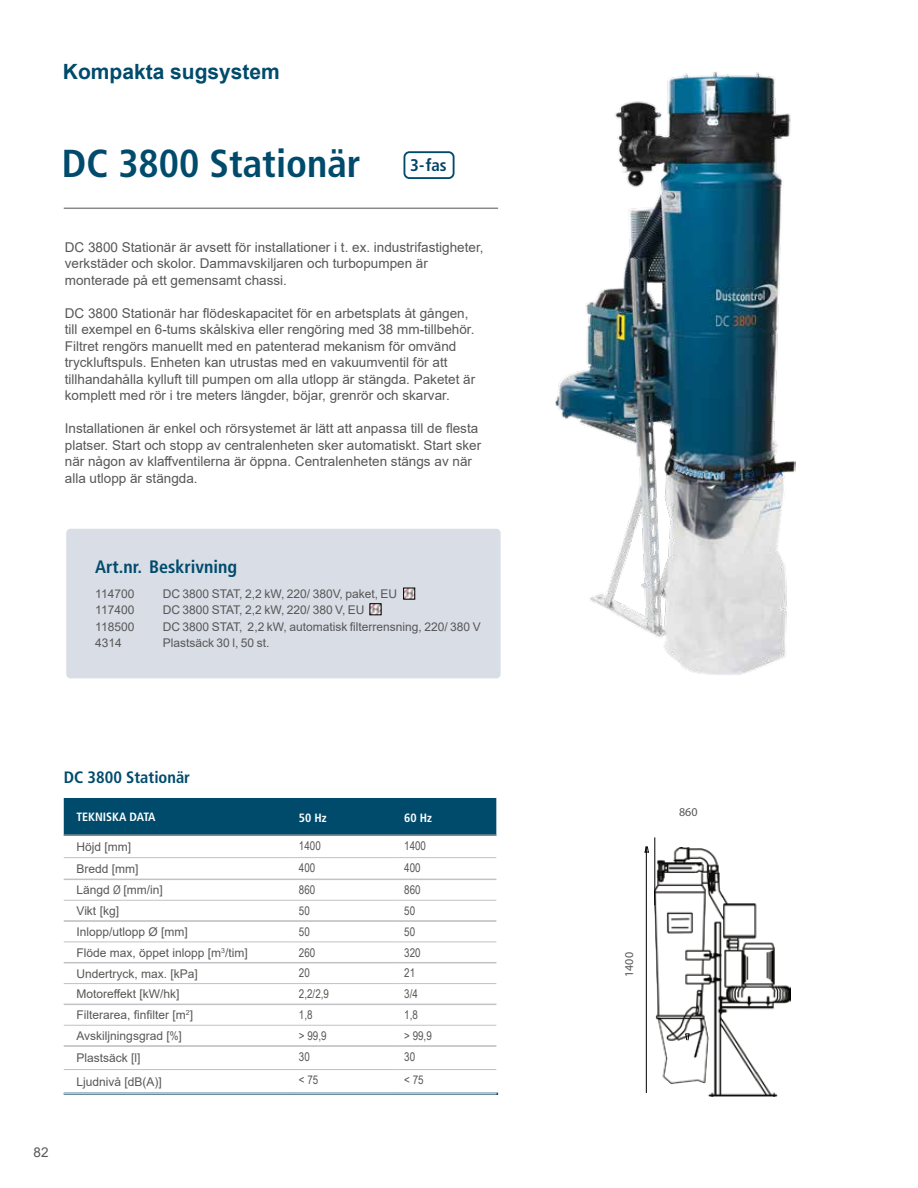
<style>
.page{position:relative;width:918px;height:1188px;background:#fff}
.page>*{position:absolute;margin:0;border:0;box-sizing:border-box;transform-origin:0 0}
.t1{font:700 condensed 39px "Frutiger LT Pro";color:#004b6c}
.t2{font:700 21px "Arial";color:#004b6c}
.t3{font:700 condensed 18px "Frutiger LT Pro";color:#004b6c}
.t4{font:700 condensed 16.95px "Frutiger LT Pro";color:#004467}
.t5{font:700 condensed 16.5px "Frutiger LT Pro";color:#004b6c}
.t6{font:13.5px/16.5px "Arial";color:#575756}
.t7{font:12px "Arial";color:#575756}
.t8{font:12px "Arial Narrow";color:#575756}
.t9{font:700 condensed 12px "Frutiger LT Pro";color:#fff}
.t10{font:12px "Myriad Pro";color:#575756}
.s1{font-family:"Arial Narrow"}
</style>
<div class="page">
<img style="left:555px;top:72px;width:240px;height:603px">
<img style="left:654px;top:847px;width:137px;height:249px">
<hr style="left:654px;top:837px;width:1px;height:68px;background:#000">
<hr style="left:646px;top:846px;width:1px;height:247px;background:#000">
<svg style="left:644px;top:846px;width:5px;height:8px"></svg>
<svg style="left:685px;top:1033px;width:5px;height:8px"></svg>
<div style="left:66px;top:529px;width:435px;height:149px;background:#d8dde6;border-radius:4px"></div>
<svg style="left:372px;top:606px;width:7px;height:7px"></svg>
<svg style="left:406px;top:590px;width:7px;height:7px"></svg>
<hr style="left:64px;top:208px;width:434px;height:1px;background:#86888c">
<hr style="left:64px;top:1093px;width:434px;height:2px;background:#004b6c">
<div style="left:64px;top:798px;width:432px;height:37px;background:#004b6c"></div>
<hr style="left:64px;top:835px;width:229px;height:1px;background:#86888c">
<hr style="left:293px;top:835px;width:105px;height:1px;background:#86888c">
<hr style="left:398px;top:835px;width:98px;height:1px;background:#86888c">
<hr style="left:64px;top:857px;width:229px;height:1px;background:#c0c1c4">
<hr style="left:293px;top:857px;width:105px;height:1px;background:#c0c1c4">
<hr style="left:398px;top:857px;width:98px;height:1px;background:#c0c1c4">
<hr style="left:64px;top:900px;width:229px;height:1px;background:#c0c1c4">
<hr style="left:293px;top:900px;width:105px;height:1px;background:#c0c1c4">
<hr style="left:398px;top:900px;width:98px;height:1px;background:#c0c1c4">
<hr style="left:64px;top:942px;width:229px;height:1px;background:#c0c1c4">
<hr style="left:293px;top:942px;width:105px;height:1px;background:#c0c1c4">
<hr style="left:398px;top:942px;width:98px;height:1px;background:#c0c1c4">
<hr style="left:64px;top:983px;width:229px;height:1px;background:#c0c1c4">
<hr style="left:293px;top:983px;width:105px;height:1px;background:#c0c1c4">
<hr style="left:398px;top:983px;width:98px;height:1px;background:#c0c1c4">
<hr style="left:64px;top:1025px;width:229px;height:1px;background:#c0c1c4">
<hr style="left:293px;top:1025px;width:105px;height:1px;background:#c0c1c4">
<hr style="left:398px;top:1025px;width:98px;height:1px;background:#c0c1c4">
<hr style="left:64px;top:1069px;width:229px;height:1px;background:#c0c1c4">
<hr style="left:293px;top:1069px;width:105px;height:1px;background:#c0c1c4">
<hr style="left:398px;top:1069px;width:98px;height:1px;background:#c0c1c4">
<hr style="left:64px;top:879px;width:229px;height:1px;background:#c0c1c4">
<hr style="left:293px;top:879px;width:105px;height:1px;background:#c0c1c4">
<hr style="left:398px;top:879px;width:98px;height:1px;background:#c0c1c4">
<hr style="left:64px;top:921px;width:229px;height:1px;background:#c0c1c4">
<hr style="left:293px;top:921px;width:105px;height:1px;background:#c0c1c4">
<hr style="left:398px;top:921px;width:98px;height:1px;background:#c0c1c4">
<hr style="left:64px;top:962px;width:229px;height:1px;background:#c0c1c4">
<hr style="left:64px;top:963px;width:229px;height:1px;background:#c0c1c4">
<hr style="left:293px;top:962px;width:105px;height:1px;background:#c0c1c4">
<hr style="left:293px;top:963px;width:105px;height:1px;background:#c0c1c4">
<hr style="left:398px;top:962px;width:98px;height:1px;background:#c0c1c4">
<hr style="left:398px;top:963px;width:98px;height:1px;background:#c0c1c4">
<hr style="left:64px;top:1004px;width:229px;height:1px;background:#c0c1c4">
<hr style="left:293px;top:1004px;width:105px;height:1px;background:#c0c1c4">
<hr style="left:398px;top:1004px;width:98px;height:1px;background:#c0c1c4">
<hr style="left:64px;top:1046px;width:229px;height:1px;background:#c0c1c4">
<hr style="left:293px;top:1046px;width:105px;height:1px;background:#c0c1c4">
<hr style="left:398px;top:1046px;width:98px;height:1px;background:#c0c1c4">
<hr style="left:64px;top:1093px;width:229px;height:1px;background:#c0c1c4">
<hr style="left:64px;top:1094px;width:229px;height:1px;background:#c0c1c4">
<hr style="left:293px;top:1093px;width:105px;height:1px;background:#c0c1c4">
<hr style="left:293px;top:1094px;width:105px;height:1px;background:#c0c1c4">
<hr style="left:398px;top:1093px;width:98px;height:1px;background:#c0c1c4">
<hr style="left:398px;top:1094px;width:98px;height:1px;background:#c0c1c4">
<div style="left:404px;top:151px;width:51px;height:28px;border:2px solid #004b6c;border-radius:5px"></div>
<h2 class="t2" style="left:63px;top:57px;width:219px">Kompakta sugsystem</h2>
<h1 class="t1" style="left:62px;top:140px;width:300px">DC 3800 Stationär</h1>
<p class="t4" style="left:410px;top:155px;width:38px">3-fas</p>
<p class="t6" style="left:65px;top:239px;width:420px">DC 3800 Stationär är avsett för installationer i t. ex. industrifastigheter, verkstäder och skolor. Dammavskiljaren och turbopumpen är monterade på ett gemensamt chassi.</p>
<p class="t6" style="left:65px;top:305px;width:412px">DC 3800 Stationär har flödeskapacitet för en arbetsplats åt gången, till exempel en 6-tums skålskiva eller rengöring med 38 mm-tillbehör.<br>Filtret rengörs manuellt med en patenterad mekanism för omvänd tryckluftspuls. Enheten kan utrustas med en vakuumventil för att tillhandahålla kylluft till pumpen om alla utlopp är stängda. Paketet är komplett med rör i tre meters längder, böjar, grenrör och skarvar.</p>
<p class="t6" style="left:65px;top:420px;width:418px">Installationen är enkel och rörsystemet är lätt att anpassa till de flesta platser. Start och stopp av centralenheten sker automatiskt. Start sker när någon av klaffventilerna är öppna. Centralenheten stängs av när alla utlopp är stängda.</p>
<h3 class="t3" style="left:95px;top:556px;width:144px">Art.nr. Beskrivning</h3>
<p class="t7" style="left:95px;top:585px;width:41px">114700</p>
<p class="t7" style="left:163px;top:585px;width:236px">DC 3800 STAT, 2,2 kW, 220/ 380V, paket, EU</p>
<p class="t7" style="left:95px;top:602px;width:41px">117400</p>
<p class="t7" style="left:163px;top:602px;width:203px">DC 3800 STAT, 2,2 kW, 220/ 380 V, EU</p>
<p class="t7" style="left:95px;top:618px;width:41px">118500</p>
<p class="t7" style="left:163px;top:618px;width:320px">DC 3800 STAT, 2,2 kW, automatisk filterrensning, 220/ 380 V</p>
<p class="t7" style="left:95px;top:635px;width:28px">4314</p>
<p class="t7" style="left:163px;top:635px;width:108px">Plastsäck 30 l, 50 st.</p>
<p class="t5" style="left:64px;top:767px;width:128px">DC 3800 Stationär</p>
<p class="t9" style="left:77px;top:810px;width:81px">TEKNISKA DATA</p>
<p class="t9" style="left:299px;top:811px;width:29px">50 Hz</p>
<p class="t9" style="left:404px;top:811px;width:29px">60 Hz</p>
<p class="t7" style="left:77px;top:838px;width:56px">Höjd [mm]</p>
<p class="t8" style="left:299px;top:837px;width:23px">1400</p>
<p class="t8" style="left:404px;top:837px;width:23px">1400</p>
<p class="t7" style="left:77px;top:860px;width:64px">Bredd [mm]</p>
<p class="t8" style="left:299px;top:859px;width:18px">400</p>
<p class="t8" style="left:404px;top:859px;width:18px">400</p>
<p class="t7" style="left:77px;top:882px;width:88px">Längd <span class="s1">Ø</span> [mm/in]</p>
<p class="t8" style="left:299px;top:881px;width:18px">860</p>
<p class="t8" style="left:404px;top:881px;width:18px">860</p>
<p class="t7" style="left:77px;top:903px;width:44px">Vikt [kg]</p>
<p class="t8" style="left:299px;top:902px;width:12px">50</p>
<p class="t8" style="left:404px;top:902px;width:12px">50</p>
<p class="t7" style="left:77px;top:923px;width:113px">Inlopp/utlopp Ø [mm]</p>
<p class="t8" style="left:299px;top:923px;width:12px">50</p>
<p class="t8" style="left:404px;top:923px;width:12px">50</p>
<p class="t7" style="left:77px;top:944px;width:173px">Flöde max, öppet inlopp [m<sup>3</sup>/tim]</p>
<p class="t8" style="left:299px;top:944px;width:18px">260</p>
<p class="t8" style="left:404px;top:944px;width:18px">320</p>
<p class="t7" style="left:77px;top:965px;width:123px">Undertryck, max. [kPa]</p>
<p class="t8" style="left:299px;top:964px;width:12px">20</p>
<p class="t8" style="left:404px;top:964px;width:12px">21</p>
<p class="t7" style="left:77px;top:986px;width:105px">Motoreffekt [kW/hk]</p>
<p class="t8" style="left:299px;top:985px;width:32px">2,2/2,9</p>
<p class="t8" style="left:404px;top:985px;width:15px">3/4</p>
<p class="t7" style="left:77px;top:1007px;width:118px">Filterarea, finfilter [m<sup>2</sup>]</p>
<p class="t8" style="left:299px;top:1006px;width:15px">1,8</p>
<p class="t8" style="left:404px;top:1006px;width:15px">1,8</p>
<p class="t7" style="left:77px;top:1028px;width:107px">Avskiljningsgrad [<span class="s1">%</span>]</p>
<p class="t8" style="left:299px;top:1027px;width:29px">&gt; 99,9</p>
<p class="t8" style="left:404px;top:1027px;width:29px">&gt; 99,9</p>
<p class="t7" style="left:77px;top:1050px;width:66px">Plastsäck [l]</p>
<p class="t8" style="left:299px;top:1048px;width:12px">30</p>
<p class="t8" style="left:404px;top:1048px;width:12px">30</p>
<p class="t7" style="left:77px;top:1073px;width:87px">Ljudnivå [dB(A)]</p>
<p class="t8" style="left:299px;top:1071px;width:21px">&lt; 75</p>
<p class="t8" style="left:404px;top:1071px;width:21px">&lt; 75</p>
<p class="t6" style="left:34px;top:1144px;width:17px">82</p>
<p class="t10" style="left:679px;top:804px;width:20px">860</p>
<p class="t10" style="left:622px;top:977px;width:26px;rotate:-90deg">1400</p>
</div>
